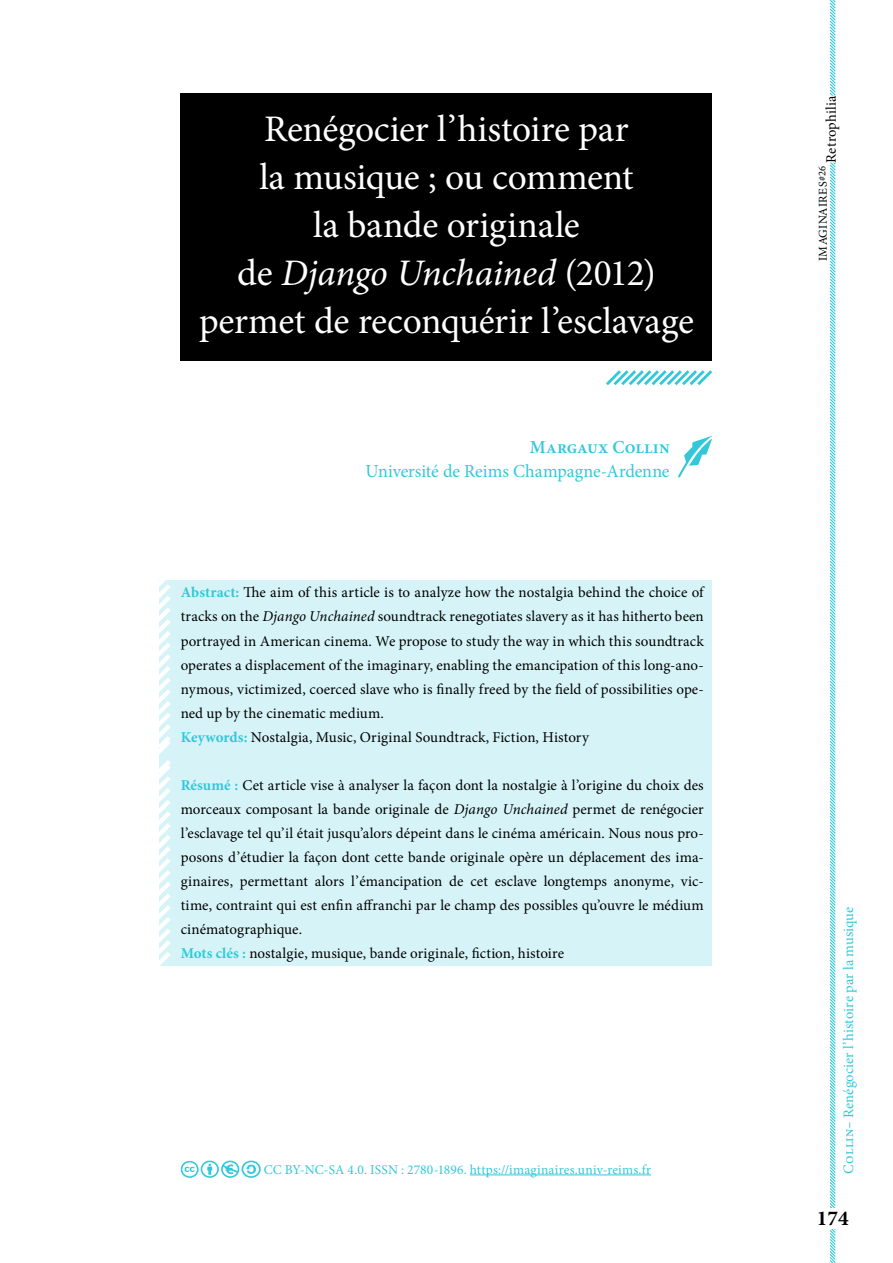
<style>
.page{position:relative;width:893px;height:1263px;background:#fff}
.page>*{position:absolute;margin:0;border:0;box-sizing:border-box;transform-origin:0 0}
.t1{font:37.5px/48px "Minion Pro";letter-spacing:-.01em;color:#fff;text-align:center}
.t2{font:700 21.15px "Minion Pro";color:#000}
.t3{font:18.3px "Minion Pro";letter-spacing:-.005em;color:#32c8d9}
.t4{font:600 18.3px "Minion Pro";letter-spacing:.005em;color:#32c8d9}
.t5{font:15px/24px "Minion Pro";letter-spacing:.005em;color:#000}
.t6{font:14.55px "Minion Pro";color:#32c8d9}
.t7{font:14.55px "Minion Pro";letter-spacing:.005em;color:#000}
.t8{font:13.5px "Minion Pro";letter-spacing:.01em;color:#32c8d9}
.t9{font:12px "Minion Pro";letter-spacing:.025em;color:#000}
.s1{font-style:italic}
.s2{font-weight:700;color:#32c8d9}
.s3{font-size:10.5px}
</style>
<div class="page">
<svg style="left:829px;top:0;width:7px;height:1263px"></svg>
<div style="left:824px;top:96px;width:27px;height:67px;background:#fff"></div>
<div style="left:823px;top:1208px;width:19px;height:21px;background:#fff"></div>
<div style="left:181px;top:93px;width:531px;height:268px;background:#000"></div>
<svg style="left:606px;top:370px;width:107px;height:15px"></svg>
<div style="left:159px;top:580px;width:553px;height:170px;background:#d6f4f7"></div>
<div style="left:159px;top:748px;width:553px;height:26px;background:#d6f4f7"></div>
<div style="left:159px;top:772px;width:553px;height:194px;background:#d6f4f7"></div>
<svg style="left:159px;top:580px;width:12px;height:386px"></svg>
<svg style="left:678px;top:436px;width:34px;height:42px"></svg>
<hr style="left:470px;top:1174px;width:181px;height:1px;background:#32c8d9">
<svg style="left:181px;top:1160px;width:80px;height:18px"></svg>
<h1 class="t1" style="left:199px;top:106px;width:496px">Renégocier l’histoire par<br>la musique ; ou comment<br>la bande originale<br>de <span class="s1">Django Unchained</span> (2012) permet de reconquérir l’esclavage</h1>
<p class="t4" style="left:530px;top:435px;width:141px">Margaux Collin</p>
<p class="t3" style="left:365px;top:459px;width:306px">Université de Reims Champagne-Ardenne</p>
<p class="t5" style="left:181px;top:581px;width:525px"><span class="s2">Abstract:</span> The aim of this article is to analyze how the nostalgia behind the choice of tracks on the <span class="s1">Django Unchained</span> soundtrack renegotiates slavery as it has hitherto been portrayed in American cinema. We propose to study the way in which this soundtrack operates a displacement of the imaginary, enabling the emancipation of this long-ano&shy;nymous, victimized, coerced slave who is finally freed by the field of possibilities ope&shy;ned up by the cinematic medium.<br><span class="s2">Keywords:</span> Nostalgia, Music, Original Soundtrack, Fiction, History</p>
<p class="t5" style="left:181px;top:773px;width:525px"><span class="s2">Résumé :</span> Cet article vise à analyser la façon dont la nostalgie à l’origine du choix des morceaux composant la bande originale de <span class="s1">Django Unchained</span> permet de renégocier l’esclavage tel qu’il était jusqu’alors dépeint dans le cinéma américain. Nous nous pro&shy;posons d’étudier la façon dont cette bande originale opère un déplacement des ima&shy;ginaires, permettant alors l’émancipation de cet esclave longtemps anonyme, vic&shy;time, contraint qui est enfin affranchi par le champ des possibles qu’ouvre le médium cinématographique.<br><span class="s2">Mots clés :</span> nostalgie, musique, bande originale, fiction, histoire</p>
<p class="t8" style="left:264px;top:1160px;width:389px">CC BY-NC-SA 4.0. ISSN : 2780-1896. https://imaginaires.univ-reims.fr</p>
<p class="t7" style="left:821px;top:163px;width:68px;rotate:-90deg">Retrophilia</p>
<p class="t9" style="left:815px;top:261px;width:97px;rotate:-90deg">IMAGINAIRES<span class="s3">#26</span></p>
<p class="t6" style="left:839px;top:1173px;width:268px;rotate:-90deg">Collin– Renégocier l’histoire par la musique</p>
<h2 class="t2" style="left:817px;top:1203px;width:33px">174</h2>
</div>
